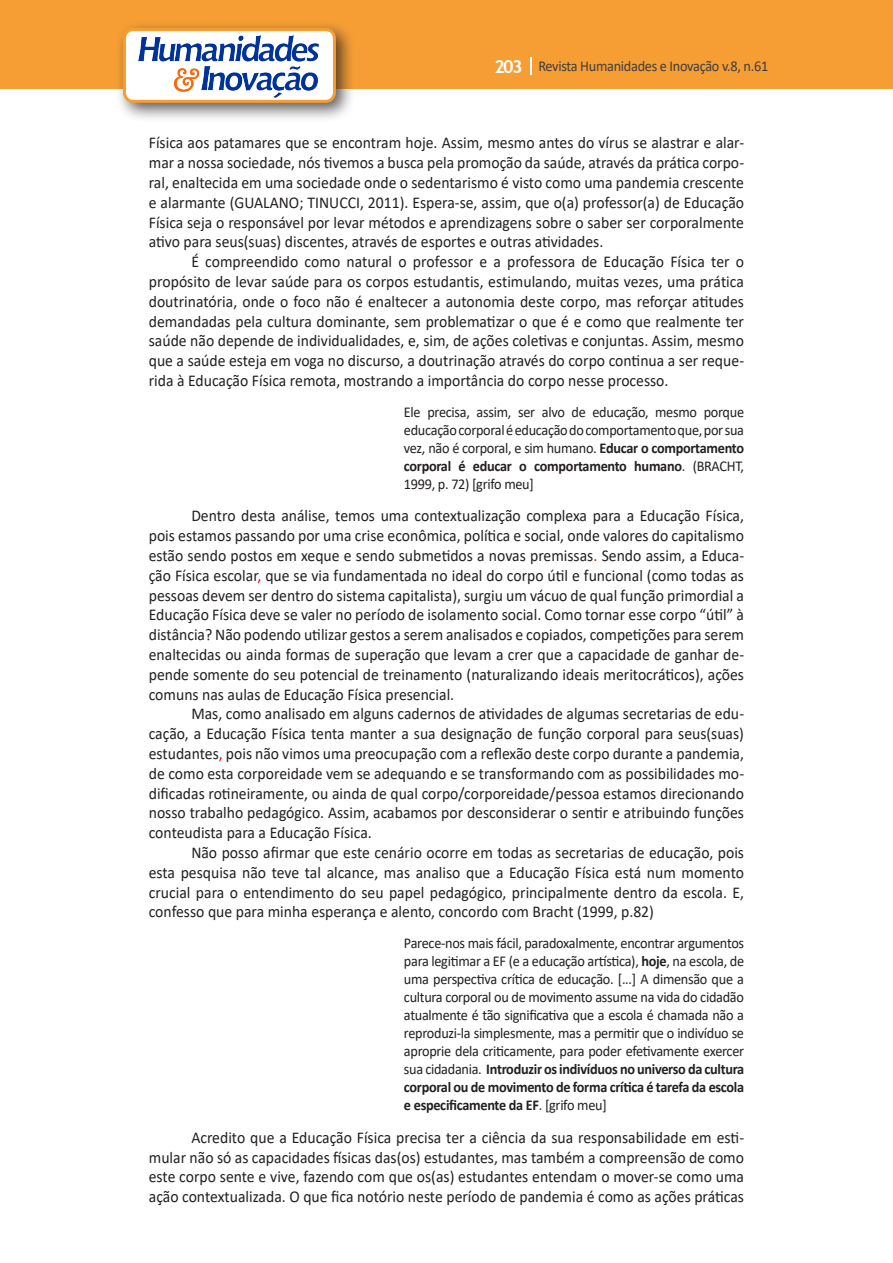
<style>
.page{position:relative;width:893px;height:1263px;background:#fff}
.page>*{position:absolute;margin:0;border:0;box-sizing:border-box;transform-origin:0 0}
.Texto{font:16.5px/19.8px "Calibri";color:#231f20;text-align:justify;scale:.95 1}
.citacao{font:15px/18px "Calibri";letter-spacing:-.02em;color:#231f20;text-align:justify;scale:.95 1}
.t1{font:15px "Calibri";letter-spacing:-.02em;color:#3e3e3f;scale:.95 1}
.s1{font-family:"Trebuchet MS";font-weight:700;font-size:18px;color:#fff}
.s2{font-weight:700}
.s3{color:#f00}
</style>
<div class="page">
<div style="left:0;top:0;width:893px;height:88px;background:#f69e34"></div>
<svg style="left:530px;top:57px;width:2px;height:18px"></svg>
<div style="left:115px;top:20px;width:241px;height:103px;background:#231f20;opacity:.75"></div>
<div style="left:125px;top:30px;width:209px;height:71px;background:#fff;border-radius:9px"></div>
<img style="left:138px;top:35px;width:181px;height:62px">
<div style="left:123px;top:28px;width:213px;height:75px;border:3px solid #f69e34;border-radius:9px"></div>
<p class="t1" style="left:495px;top:56px;width:290px"><span class="s1">203</span> Revista Humanidades e Inovação v.8, n.61</p>
<p class="Texto" style="left:149px;top:133px;width:628px">Física aos patamares que se encontram hoje. Assim, mesmo antes do vírus se alastrar e alar&shy;mar a nossa sociedade, nós tivemos a busca pela promoção da saúde, através da prática corpo&shy;ral, enaltecida em uma sociedade onde o sedentarismo é visto como uma pandemia crescente e alarmante (GUALANO; TINUCCI, 2011). Espera-se, assim, que o(a) professor(a) de Educação Física seja o responsável por levar métodos e aprendizagens sobre o saber ser corporalmente ativo para seus(suas) discentes, através de esportes e outras atividades.</p>
<p class="Texto" style="left:149px;top:251px;width:628px;text-indent:43px">É compreendido como natural o professor e a professora de Educação Física ter o propósito de levar saúde para os corpos estudantis, estimulando, muitas vezes, uma prática doutrinatória, onde o foco não é enaltecer a autonomia deste corpo, mas reforçar atitudes demandadas pela cultura dominante, sem problematizar o que é e como que realmente ter saúde não depende de individualidades, e, sim, de ações coletivas e conjuntas. Assim, mesmo que a saúde esteja em voga no discurso, a doutrinação através do corpo continua a ser reque&shy;rida à Educação Física remota, mostrando a importância do corpo nesse processo.</p>
<p class="citacao" style="left:404px;top:402px;width:360px">Ele precisa, assim, ser alvo de educação, mesmo porque educação corporal é educação do comportamento que, por sua vez, não é corporal, e sim humano. <span class="s2">Educar o comportamento corporal é educar o comportamento humano</span>. (BRACHT, 1999, p. 72) [grifo meu]</p>
<p class="Texto" style="left:149px;top:506px;width:628px;text-indent:43px">Dentro desta análise, temos uma contextualização complexa para a Educação Física, pois estamos passando por uma crise econômica, política e social, onde valores do capitalismo estão sendo postos em xeque e sendo submetidos a novas premissas<span class="s3">.</span> Sendo assim, a Educa&shy;ção Física escolar<span class="s3">,</span> que se via fundamentada no ideal do corpo útil e funcional (como todas as pessoas devem ser dentro do sistema capitalista), surgiu um vácuo de qual função primordial a Educação Física deve se valer no período de isolamento social. Como tornar esse corpo “útil” à distância? Não podendo utilizar gestos a serem analisados e copiados, competições para serem enaltecidas ou ainda formas de superação que levam a crer que a capacidade de ganhar de&shy;pende somente do seu potencial de treinamento (naturalizando ideais meritocráticos), ações comuns nas aulas de Educação Física presencial.</p>
<p class="Texto" style="left:149px;top:704px;width:628px;text-indent:43px">Mas, como analisado em alguns cadernos de atividades de algumas secretarias de edu&shy;cação, a Educação Física tenta manter a sua designação de função corporal para seus(suas) estudantes<span class="s3">,</span> pois não vimos uma preocupação com a reflexão deste corpo durante a pandemia, de como esta corporeidade vem se adequando e se transformando com as possibilidades mo&shy;dificadas rotineiramente, ou ainda de qual corpo/corporeidade/pessoa estamos direcionando nosso trabalho pedagógico. Assim, acabamos por desconsiderar o sentir e atribuindo funções conteudista para a Educação Física.</p>
<p class="Texto" style="left:149px;top:842px;width:628px;text-indent:43px">Não posso afirmar que este cenário ocorre em todas as secretarias de educação, pois esta pesquisa não teve tal alcance, mas analiso que a Educação Física está num momento crucial para o entendimento do seu papel pedagógico, principalmente dentro da escola. E, confesso que para minha esperança e alento, concordo com Bracht (1999, p.82)</p>
<p class="citacao" style="left:404px;top:934px;width:360px">Parece-nos mais fácil, paradoxalmente, encontrar argumentos para legitimar a EF (e a educação artística), <span class="s2">hoje</span>, na escola, de uma perspectiva crítica de educação. [...] A dimensão que a cultura corporal ou de movimento assume na vida do cidadão atualmente é tão significativa que a escola é chamada não a reproduzi-la simplesmente, mas a permitir que o indivíduo se aproprie dela criticamente, para poder efetivamente exercer sua cidadania. <span class="s2">Introduzir os indivíduos no universo da cultura corporal ou de movimento de forma crítica é tarefa da escola e especificamente da EF</span>. [grifo meu]</p>
<p class="Texto" style="left:149px;top:1127px;width:628px;text-indent:43px">Acredito que a Educação Física precisa ter a ciência da sua responsabilidade em esti&shy;mular não só as capacidades físicas das(os) estudantes, mas também a compreensão de como este corpo sente e vive, fazendo com que os(as) estudantes entendam o mover-se como uma ação contextualizada. O que fica notório neste período de pandemia é como as ações práticas</p>
</div>
